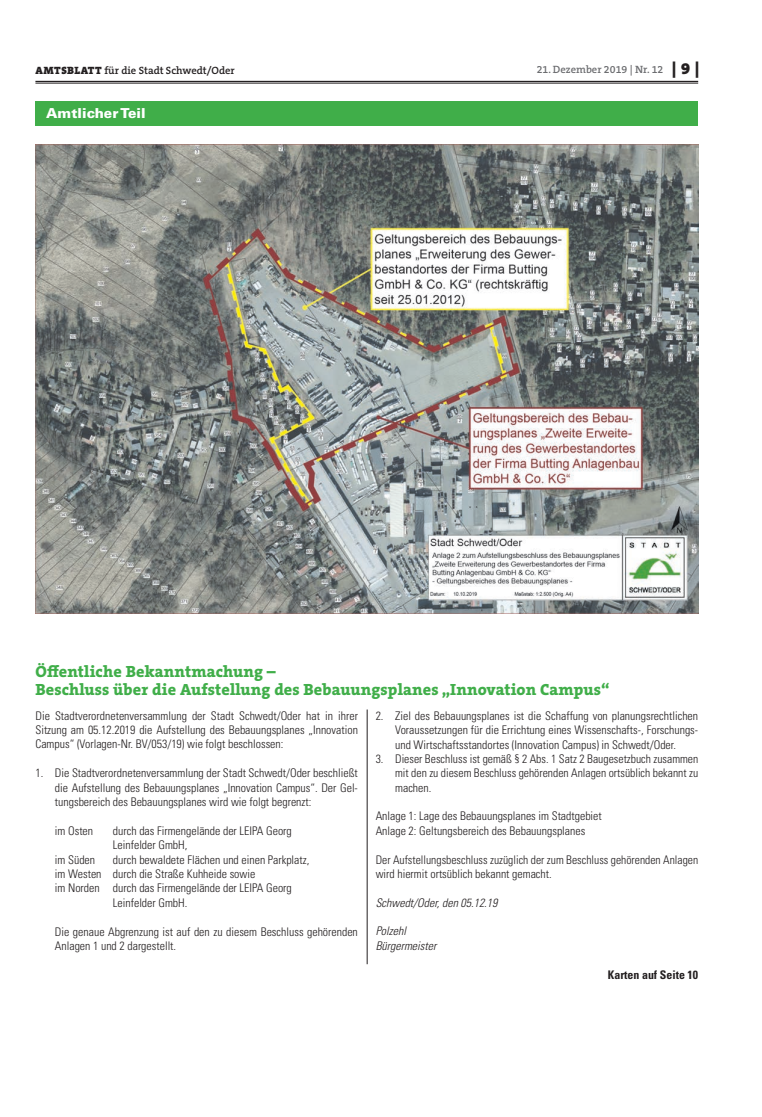
<style>
.page{position:relative;width:762px;height:1117px;background:#fff}
.page>*{position:absolute;margin:0;border:0;box-sizing:border-box;transform-origin:0 0}
.t1{font:800 16.25px/18.8px "The Serif B W8";letter-spacing:.01em;color:#40ae49}
.t2{font:900 13.75px "Univers";letter-spacing:.005em;color:#fff}
.t3{font:300 condensed 11.88px/14.4px "Univers";color:#231f20;text-align:justify}
.t4{font:italic 300 condensed 11.88px/14.4px "Univers";color:#231f20}
.t5{font:700 condensed 11.88px "Univers";color:#231f20}
.t6{font:600 10.62px "The Serif B W6";color:#231f20}
.t7{font:600 10.62px "The Serif B W6";color:#6c6d70}
.s1{font-family:"The Serif B W9";font-weight:900}
.s2{font-family:"The Serif B W9";font-weight:900;font-size:16.25px;color:#231f20}
</style>
<div class="page">
<hr style="left:35px;top:81px;width:663px;height:1px;background:#231f20">
<hr style="left:35px;top:83px;width:663px;height:1px;background:#231f20">
<div style="left:35px;top:101px;width:663px;height:25px;background:#40ae49"></div>
<img style="left:35px;top:144px;width:663px;height:469px">
<hr style="left:367px;top:709px;width:1px;height:254px;background:#231f20">
<p class="t6" style="left:36px;top:63px;width:201px"><span class="s1">AMTSBLATT</span> für die Stadt Schwedt/Oder</p>
<p class="t7" style="left:537px;top:63px;width:164px">21. Dezember 2019 | Nr. 12 <span class="s2">| 9 |</span></p>
<p class="t2" style="left:46px;top:104px;width:101px">Amtlicher Teil</p>
<h1 class="t1" style="left:35px;top:661px;width:576px">Öffentliche Bekanntmachung –<br>Beschluss über die Aufstellung des Bebauungsplanes „Innovation Campus“</h1>
<p class="t3" style="left:35px;top:708px;width:324px">Die Stadtverordnetenversammlung der Stadt Schwedt/Oder hat in ihrer Sitzung am 05.12.2019 die Aufstellung des Bebauungsplanes „Innovation Campus“ (Vorlagen-Nr. BV/053/19) wie folgt beschlossen:</p>
<p class="t3" style="left:55px;top:765px;width:304px;text-indent:-19px">1. Die Stadtverordnetenversammlung der Stadt Schwedt/Oder beschließt die Aufstellung des Bebauungsplanes „Innovation Campus“. Der Gel&shy;tungsbereich des Bebauungsplanes wird wie folgt begrenzt:</p>
<p class="t3" style="left:55px;top:823px;width:40px">im Osten</p>
<p class="t3" style="left:113px;top:823px;width:180px">durch das Firmengelände der LEIPA Georg<br>Leinfelder GmbH,</p>
<p class="t3" style="left:55px;top:852px;width:42px">im Süden</p>
<p class="t3" style="left:113px;top:852px;width:198px">durch bewaldete Flächen und einen Parkplatz,</p>
<p class="t3" style="left:55px;top:866px;width:202px">im Westen durch die Straße Kuhheide sowie</p>
<p class="t3" style="left:55px;top:880px;width:238px">im Norden durch das Firmengelände der LEIPA Georg</p>
<p class="t3" style="left:113px;top:895px;width:76px">Leinfelder GmbH.</p>
<p class="t3" style="left:55px;top:923px;width:304px">Die genaue Abgrenzung ist auf den zu diesem Beschluss gehörenden<br>Anlagen 1 und 2 dargestellt.</p>
<p class="t3" style="left:395px;top:708px;width:304px;text-indent:-19px">2. Ziel des Bebauungsplanes ist die Schaffung von planungsrechtlichen Voraussetzungen für die Errichtung eines Wissenschafts-, Forschungs&shy;und Wirtschaftsstandortes (Innovation Campus) in Schwedt/Oder.</p>
<p class="t3" style="left:395px;top:751px;width:305px;text-indent:-19px">3. Dieser Beschluss ist gemäß § 2 Abs. 1 Satz 2 Baugesetzbuch zusammen mit den zu diesem Beschluss gehörenden Anlagen ortsüblich bekannt zu machen.</p>
<p class="t3" style="left:376px;top:808px;width:228px">Anlage 1: Lage des Bebauungsplanes im Stadtgebiet<br>Anlage 2: Geltungsbereich des Bebauungsplanes</p>
<p class="t3" style="left:376px;top:851px;width:324px">Der Aufstellungsbeschluss zuzüglich der zum Beschluss gehörenden Anlagen wird hiermit ortsüblich bekannt gemacht.</p>
<p class="t4" style="left:376px;top:895px;width:123px">Schwedt/Oder, den 05.12.19</p>
<p class="t4" style="left:376px;top:923px;width:62px">Polzehl<br>Bürgermeister</p>
<p class="t5" style="left:608px;top:966px;width:92px">Karten auf Seite 10</p>
</div>
